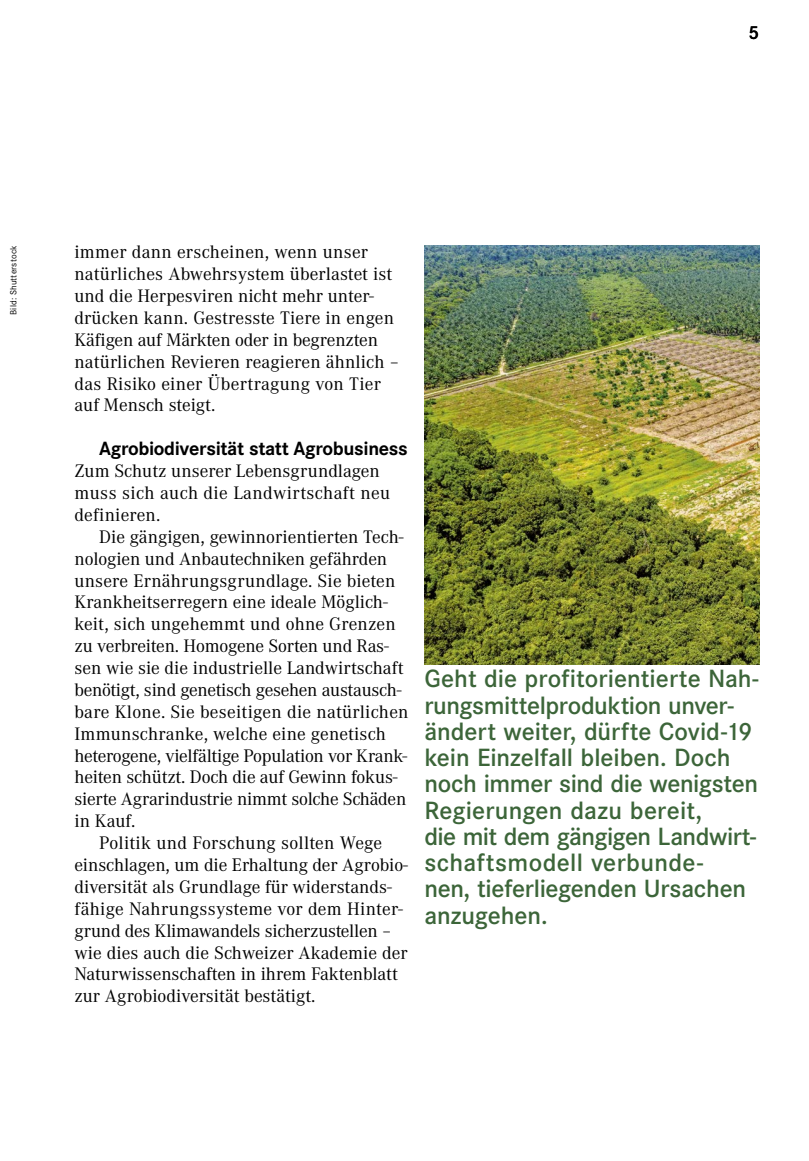
<style>
.page{position:relative;width:809px;height:1161px;background:#fff}
.page>*{position:absolute;margin:0;border:0;box-sizing:border-box;transform-origin:0 0}
.t1{font:500 24.5px/26.2px "Corporate S";letter-spacing:-.005em;color:#3c6539}
.t2{font:18.9px/21.9px "Corporate A";color:#000}
.t3{font:700 18.9px "Corporate S";letter-spacing:-.02em;color:#000}
.t4{font:500 18.38px "Corporate S";color:#000}
.t5{font:8.75px "Corporate S";letter-spacing:.02em;color:#000}
</style>
<div class="page">
<img style="left:424px;top:245px;width:335px;height:419px">
<p class="t4" style="left:748px;top:21px;width:12px">5</p>
<p class="t5" style="left:8px;top:315px;width:71px;rotate:-90deg">Bild: Shutterstock</p>
<p class="t2" style="left:74px;top:241px;width:326px">immer dann erscheinen, wenn unser natürliches Abwehrsystem überlastet ist und die Herpesviren nicht mehr unter&shy;drücken kann. Gestresste Tiere in engen Käfigen auf Märkten oder in begrenzten natürlichen Revieren reagieren ähnlich – das Risiko einer Übertragung von Tier auf Mensch steigt.</p>
<p class="t3" style="left:99px;top:437px;width:310px">Agrobiodiversität statt Agrobusiness</p>
<p class="t2" style="left:74px;top:460px;width:317px">Zum Schutz unserer Lebensgrundlagen muss sich auch die Landwirtschaft neu definieren.</p>
<p class="t2" style="left:74px;top:526px;width:335px;text-indent:25px">Die gängigen, gewinnorientierten Tech&shy;nologien und Anbautechniken gefährden unsere Ernährungsgrundlage. Sie bieten Krankheitserregern eine ideale Möglich&shy;keit, sich ungehemmt und ohne Grenzen zu verbreiten. Homogene Sorten und Ras&shy;sen wie sie die industrielle Landwirtschaft benötigt, sind genetisch gesehen austausch&shy;bare Klone. Sie beseitigen die natürlichen Immunschranke, welche eine genetisch heterogene, vielfältige Population vor Krank&shy;heiten schützt. Doch die auf Gewinn fokus&shy;sierte Agrarindustrie nimmt solche Schäden in Kauf.</p>
<p class="t2" style="left:74px;top:832px;width:335px;text-indent:25px">Politik und Forschung sollten Wege einschlagen, um die Erhaltung der Agrobio&shy;diversität als Grundlage für widerstands&shy;fähige Nahrungssysteme vor dem Hinter&shy;grund des Klimawandels sicherzustellen – wie dies auch die Schweizer Akademie der Naturwissenschaften in ihrem Faktenblatt zur Agrobiodiversität bestätigt.</p>
<p class="t1" style="left:424px;top:666px;width:336px">Geht die profitorientierte Nah&shy;rungsmittelproduktion unver&shy;ändert weiter, dürfte Covid-19 kein Einzelfall bleiben. Doch noch immer sind die wenigsten<br>Regierungen dazu bereit,<br>die mit dem gängigen Landwirt&shy;schaftsmodell verbunde-<br>nen, tieferliegenden Ursachen anzugehen.</p>
</div>
